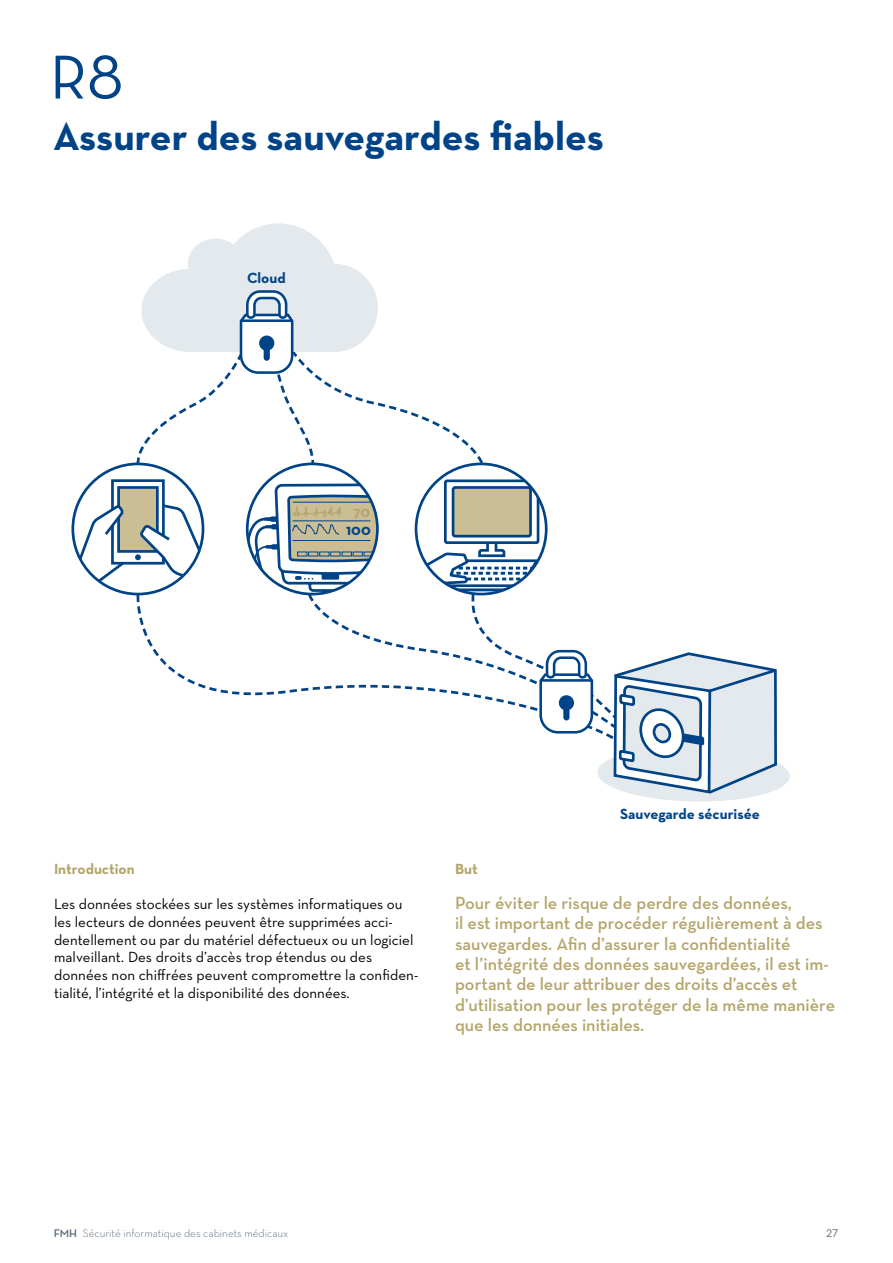
<style>
.page{position:relative;width:893px;height:1263px;background:#fff}
.page>*{position:absolute;margin:0;border:0;box-sizing:border-box;transform-origin:0 0}
.Title_1_Nummer{font:63px "Neutraface Text";color:#004386}
.Title_1{font:700 40.5px "Neutraface Text";color:#004386}
.Zweck_Ziel_Text{font:600 18px/20.2px "Neutraface Text";color:#b5a56b}
.t1{font:700 15.6px/18.8px "Neutraface Text";color:#004386;text-align:center}
.Text{font:15px/17.7px "Neutraface Text";color:#000}
.Beschrift_10{font:700 15px "Neutraface Text";color:#004386}
.Text_Sub_Title{font:700 15px "Neutraface Text";color:#b5a56b}
.t2{font:300 11.25px "Neutraface Text";color:#536575}
.t3{font:11.25px "Neutraface Text";color:#536575}
.s1{color:#b5a56b}
.s2{font-weight:600}
</style>
<div class="page">
<svg style="left:136px;top:326px;width:401px;height:385px"></svg>
<div style="left:219px;top:223px;width:119px;height:125px;background:#e3e9ec;border-radius:50%"></div>
<div style="left:142px;top:269px;width:99px;height:83px;background:#e3e9ec;border-radius:50%"></div>
<div style="left:188px;top:239px;width:55px;height:50px;background:#e3e9ec;border-radius:50%"></div>
<div style="left:290px;top:264px;width:88px;height:88px;background:#e3e9ec;border-radius:50%"></div>
<div style="left:193px;top:315px;width:139px;height:37px;background:#e3e9ec"></div>
<svg style="left:136px;top:478px;width:408px;height:216px"></svg>
<svg style="left:71px;top:461px;width:135px;height:136px"></svg>
<svg style="left:247px;top:483px;width:130px;height:111px"></svg>
<hr style="left:293px;top:521px;width:77px;height:1px;background:#004386">
<hr style="left:293px;top:540px;width:77px;height:1px;background:#004386">
<hr style="left:293px;top:502px;width:77px;height:1px;background:#004386">
<svg style="left:297px;top:552px;width:10px;height:4px"></svg>
<svg style="left:308px;top:552px;width:10px;height:4px"></svg>
<svg style="left:319px;top:552px;width:10px;height:4px"></svg>
<svg style="left:330px;top:552px;width:10px;height:4px"></svg>
<svg style="left:342px;top:552px;width:10px;height:4px"></svg>
<svg style="left:353px;top:552px;width:10px;height:4px"></svg>
<svg style="left:364px;top:552px;width:10px;height:4px"></svg>
<div style="left:246px;top:462px;width:133px;height:133px;border:3px solid #004386;border-radius:50%"></div>
<div style="left:444px;top:479px;width:95px;height:65px;border:3px solid #004386;border-radius:2px"></div>
<svg style="left:419px;top:485px;width:123px;height:109px"></svg>
<div style="left:415px;top:462px;width:133px;height:133px;border:3px solid #004386;border-radius:50%"></div>
<svg style="left:237px;top:290px;width:59px;height:85px"></svg>
<div style="left:259px;top:335px;width:15px;height:16px;background:#004386;border-radius:50%"></div>
<div style="left:264px;top:348px;width:6px;height:10px;background:#004386"></div>
<svg style="left:537px;top:649px;width:253px;height:153px"></svg>
<div style="left:559px;top:695px;width:15px;height:15px;background:#004386;border-radius:50%"></div>
<div style="left:563px;top:707px;width:6px;height:10px;background:#004386"></div>
<p class="Title_1_Nummer" style="left:50px;top:38px;width:75px">R8</p>
<p class="Title_1" style="left:53px;top:110px;width:552px">Assurer des sauvegardes fiables</p>
<p class="Beschrift_10" style="left:247px;top:268px;width:40px">Cloud</p>
<p class="t1" style="left:346px;top:502px;width:26px"><span class="s1">70<br></span>100</p>
<p class="Text_Sub_Title" style="left:54px;top:859px;width:82px">Introduction</p>
<p class="Text" style="left:54px;top:895px;width:366px">Les données stockées sur les systèmes informatiques ou les lecteurs de données peuvent être supprimées acci&shy;dentellement ou par du matériel défectueux ou un logiciel malveillant. Des droits d’accès trop étendus ou des données non chiffrées peuvent compromettre la confiden&shy;tialité, l’intégrité et la disponibilité des données.</p>
<p class="Beschrift_10" style="left:620px;top:804px;width:141px">Sauvegarde sécurisée</p>
<p class="Text_Sub_Title" style="left:455px;top:859px;width:24px">But</p>
<p class="Zweck_Ziel_Text" style="left:455px;top:893px;width:382px">Pour éviter le risque de perdre des données,<br>il est important de procéder régulièrement à des sauvegardes. Afin d’assurer la confidentialité<br>et l’intégrité des données sauvegardées, il est im&shy;portant de leur attribuer des droits d’accès et d’utilisation pour les protéger de la même manière que les données initiales.</p>
<p class="t2" style="left:54px;top:1226px;width:236px"><span class="s2">FMH</span> Sécurité informatique des cabinets médicaux</p>
<p class="t3" style="left:826px;top:1226px;width:14px">27</p>
</div>
